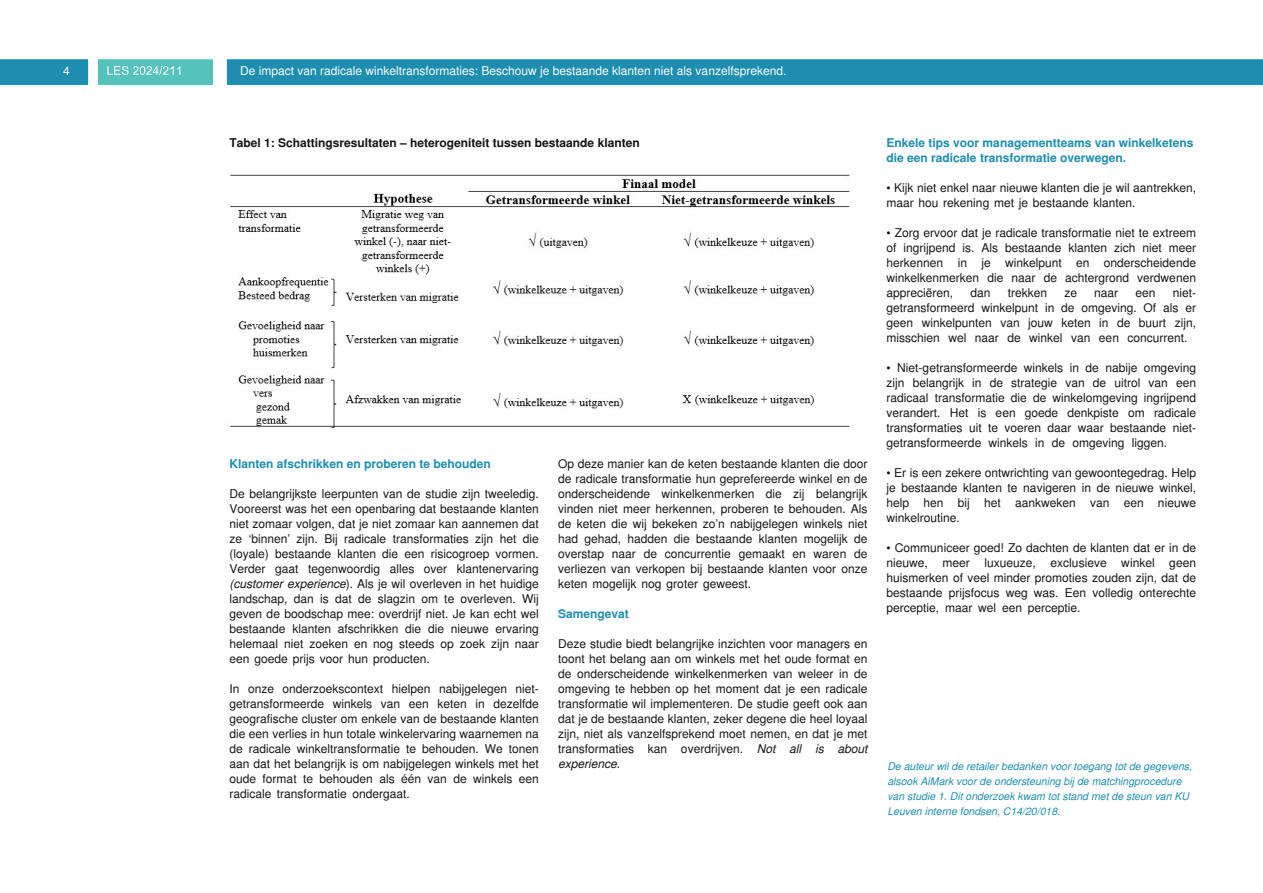
<style>
.page{position:relative;width:1263px;height:893px;background:#fff}
.page>*{position:absolute;margin:0;border:0;box-sizing:border-box;transform-origin:0 0}
.t1{font:12px/15px "Nimbus San L";color:#161413;text-align:justify}
.t2{font:700 12px/15px "Nimbus San L";color:#1d8eb0}
.t3{font:12px "Nimbus San L";color:#fff}
.t4{font:700 12px "Nimbus San L";color:#161413}
.t5{font:italic 10.5px/15px "Nimbus San L";color:#1d8eb0}
.s1{font-style:italic}
</style>
<div class="page">
<div style="left:99px;top:60px;width:113px;height:24px;background:#55c3bc"></div>
<div style="left:98px;top:59px;width:115px;height:26px;border:2px solid #55c3bc"></div>
<div style="left:227px;top:59px;width:1036px;height:26px;background:#1d8eb0"></div>
<svg style="left:107px;top:66px;width:73px;height:9px"></svg>
<div style="left:0;top:59px;width:88px;height:26px;background:#1d8eb0"></div>
<img style="left:230px;top:174px;width:620px;height:255px">
<p class="t3" style="left:63px;top:64px;width:8px">4</p>
<p class="t3" style="left:240px;top:63px;width:548px">De impact van radicale winkeltransformaties: Beschouw je bestaande klanten niet als vanzelfsprekend.</p>
<p class="t4" style="left:230px;top:135px;width:412px">Tabel 1: Schattingsresultaten – heterogeniteit tussen bestaande klanten</p>
<p class="t2" style="left:230px;top:456px;width:263px">Klanten afschrikken en proberen te behouden</p>
<p class="t1" style="left:230px;top:486px;width:311px">De belangrijkste leerpunten van de studie zijn tweeledig.<br>Vooreerst was het een openbaring dat bestaande klanten niet zomaar volgen, dat je niet zomaar kan aannemen dat ze ‘binnen’ zijn. Bij radicale transformaties zijn het die (loyale) bestaande klanten die een risicogroep vormen.<br>Verder gaat tegenwoordig alles over klantenervaring <span class="s1">(customer experience</span>). Als je wil overleven in het huidige landschap, dan is dat de slagzin om te overleven. Wij geven de boodschap mee: overdrijf niet. Je kan echt wel bestaande klanten afschrikken die die nieuwe ervaring helemaal niet zoeken en nog steeds op zoek zijn naar een goede prijs voor hun producten.</p>
<p class="t1" style="left:230px;top:681px;width:311px">In onze onderzoekscontext hielpen nabijgelegen niet&shy;getransformeerde winkels van een keten in dezelfde geografische cluster om enkele van de bestaande klanten die een verlies in hun totale winkelervaring waarnemen na de radicale winkeltransformatie te behouden. We tonen aan dat het belangrijk is om nabijgelegen winkels met het oude format te behouden als één van de winkels een radicale transformatie ondergaat.</p>
<p class="t1" style="left:558px;top:456px;width:311px">Op deze manier kan de keten bestaande klanten die door de radicale transformatie hun geprefereerde winkel en de onderscheidende winkelkenmerken die zij belangrijk vinden niet meer herkennen, proberen te behouden. Als de keten die wij bekeken zo’n nabijgelegen winkels niet had gehad, hadden die bestaande klanten mogelijk de overstap naar de concurrentie gemaakt en waren de verliezen van verkopen bij bestaande klanten voor onze keten mogelijk nog groter geweest.</p>
<p class="t2" style="left:558px;top:606px;width:72px">Samengevat</p>
<p class="t1" style="left:558px;top:636px;width:311px">Deze studie biedt belangrijke inzichten voor managers en toont het belang aan om winkels met het oude format en de onderscheidende winkelkenmerken van weleer in de omgeving te hebben op het moment dat je een radicale transformatie wil implementeren. De studie geeft ook aan dat je de bestaande klanten, zeker degene die heel loyaal zijn, niet als vanzelfsprekend moet nemen, en dat je met transformaties kan overdrijven. <span class="s1">Not all is about experience</span>.</p>
<p class="t2" style="left:886px;top:135px;width:308px">Enkele tips voor managementteams van winkelketens die een radicale transformatie overwegen.</p>
<p class="t1" style="left:886px;top:180px;width:311px">• Kijk niet enkel naar nieuwe klanten die je wil aantrekken, maar hou rekening met je bestaande klanten.</p>
<p class="t1" style="left:886px;top:225px;width:311px">• Zorg ervoor dat je radicale transformatie niet te extreem of ingrijpend is. Als bestaande klanten zich niet meer herkennen in je winkelpunt en onderscheidende winkelkenmerken die naar de achtergrond verdwenen appreciëren,</p>
<p class="t1" style="left:886px;top:285px;width:311px;text-indent:286px">niet&shy;getransformeerd winkelpunt in de omgeving. Of als er geen winkelpunten van jouw keten in de buurt zijn, misschien wel naar de winkel van een concurrent.</p>
<p class="t1" style="left:886px;top:360px;width:311px">• Niet-getransformeerde winkels in de nabije omgeving zijn belangrijk in de strategie van de uitrol van een radicaal transformatie die de winkelomgeving ingrijpend verandert. Het is een goede denkpiste om radicale transformaties uit te voeren daar waar bestaande niet&shy;getransformeerde winkels in de omgeving liggen.</p>
<p class="t1" style="left:886px;top:465px;width:311px">• Er is een zekere ontwrichting van gewoontegedrag. Help je bestaande klanten te navigeren in de nieuwe winkel, help hen bij het aankweken van een nieuwe winkelroutine.</p>
<p class="t1" style="left:886px;top:540px;width:311px">• Communiceer goed! Zo dachten de klanten dat er in de nieuwe, meer luxueuze, exclusieve winkel geen huismerken of veel minder promoties zouden zijn, dat de bestaande prijsfocus weg was. Een volledig onterechte perceptie, maar wel een perceptie.</p>
<p class="t1" style="left:970px;top:285px;width:22px">dan</p>
<p class="t1" style="left:1008px;top:285px;width:41px">trekken</p>
<p class="t1" style="left:1064px;top:285px;width:14px">ze</p>
<p class="t1" style="left:1094px;top:285px;width:26px">naar</p>
<p class="t1" style="left:1135px;top:285px;width:22px">een</p>
<p class="t5" style="left:887px;top:758px;width:306px">De auteur wil de retailer bedanken voor toegang tot de gegevens, alsook AiMark voor de ondersteuning bij de matchingprocedure van studie 1. Dit onderzoek kwam tot stand met de steun van KU Leuven interne fondsen, C14/20/018.</p>
</div>
